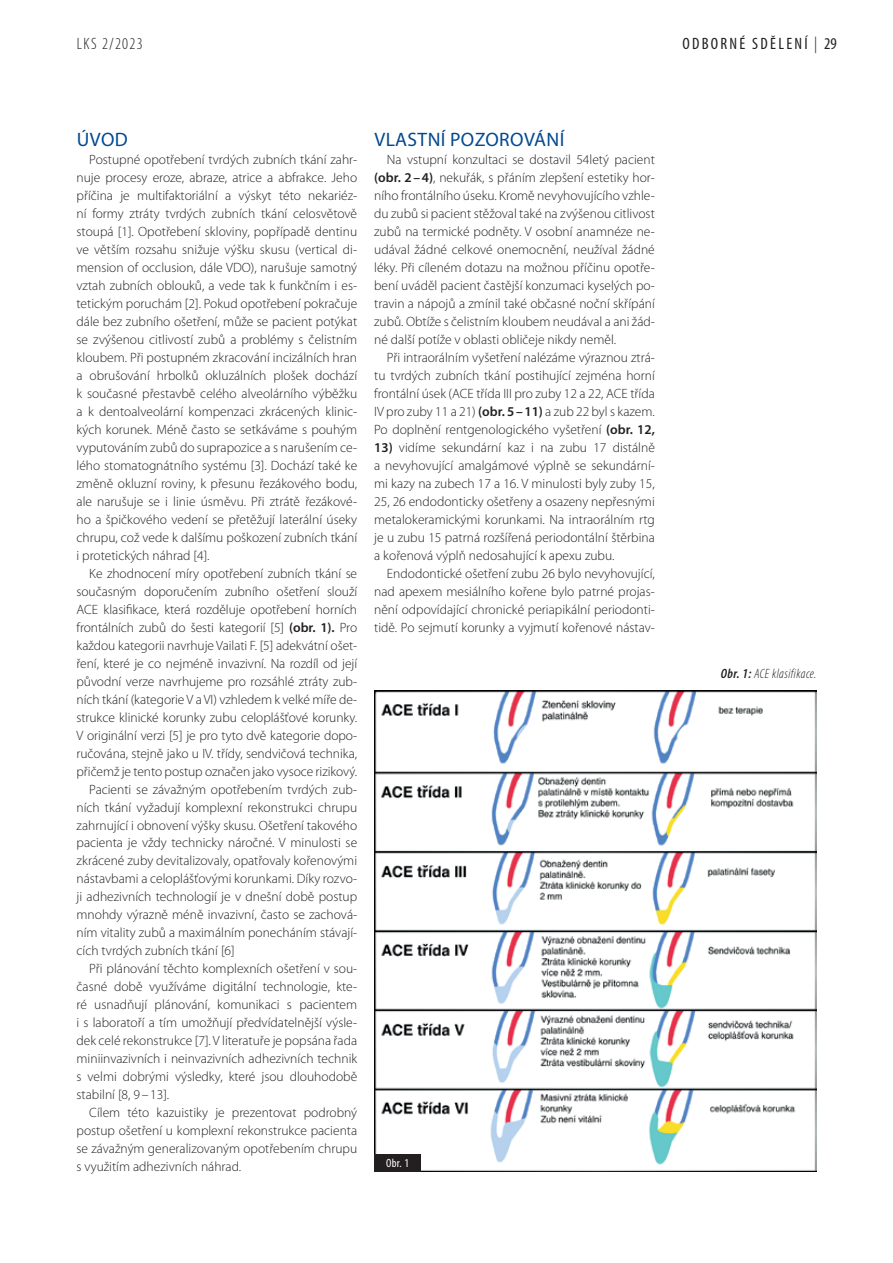
<style>
.page{position:relative;width:893px;height:1263px;background:#fff}
.page>*{position:absolute;margin:0;border:0;box-sizing:border-box;transform-origin:0 0}
.t1{font:19.5px "Myriad Pro";letter-spacing:.02em;color:#014990}
.t2{font:condensed 16.5px "Myriad Pro";letter-spacing:.14em;color:#231f20}
.t3{font:300 condensed 16.5px "Myriad Pro";letter-spacing:.075em;color:#231f20}
.t4{font:300 13.5px/18px "Myriad Pro";color:#231f20;text-align:justify}
.t5{font:italic 300 condensed 13.5px "Myriad Pro";letter-spacing:.03em;color:#231f20}
.t6{font:condensed 12px "Myriad Pro";color:#fff}
.s1{font-weight:300}
.s2{font-weight:600}
</style>
<div class="page">
<img style="left:374px;top:691px;width:442px;height:481px">
<div style="left:374px;top:1154px;width:47px;height:18px;background:#231f20"></div>
<p class="t3" style="left:77px;top:35px;width:67px">LKS 2/2023</p>
<p class="t2" style="left:682px;top:35px;width:156px">ODBORNÉ SDĚLENÍ <span class="s1">|</span> 29</p>
<h1 class="t1" style="left:77px;top:127px;width:53px">ÚVOD</h1>
<p class="t4" style="left:77px;top:150px;width:282px;text-indent:13px">Postupné opotřebení tvrdých zubních tkání zahr&shy;nuje procesy eroze, abraze, atrice a abfrakce. Jeho příčina je multifaktoriální a výskyt této nekariéz&shy;ní formy ztráty tvrdých zubních tkání celosvětově stoupá [1]. Opotřebení skloviny, popřípadě dentinu ve větším rozsahu snižuje výšku skusu (vertical di&shy;mension of occlusion, dále VDO), narušuje samotný vztah zubních oblouků, a vede tak k funkčním i es&shy;tetickým poruchám [2]. Pokud opotřebení pokračuje dále bez zubního ošetření, může se pacient potýkat se zvýšenou citlivostí zubů a problémy s čelistním kloubem. Při postupném zkracování incizálních hran a obrušování hrbolků okluzálních plošek dochází k současné přestavbě celého alveolárního výběžku a k dentoalveolární kompenzaci zkrácených klinic&shy;kých korunek. Méně často se setkáváme s pouhým vyputováním zubů do suprapozice a s narušením ce&shy;lého stomatognátního systému [3]. Dochází také ke změně okluzní roviny, k přesunu řezákového bodu, ale narušuje se i linie úsměvu. Při ztrátě řezákové&shy;ho a špičkového vedení se přetěžují laterální úseky chrupu, což vede k dalšímu poškození zubních tkání i protetických náhrad [4].</p>
<p class="t4" style="left:89px;top:564px;width:269px">Ke zhodnocení míry opotřebení zubních tkání se</p>
<p class="t4" style="left:77px;top:582px;width:282px">současným doporučením zubního ošetření slouží</p>
<p class="t4" style="left:77px;top:600px;width:282px">ACE klasifikace, která rozděluje opotřebení horních</p>
<p class="t4" style="left:77px;top:618px;width:282px">frontálních zubů do šesti kategorií [5] <span class="s2">(obr. 1).</span> Pro</p>
<p class="t4" style="left:77px;top:636px;width:282px">každou kategorii navrhuje Vailati F. [5] adekvátní ošet-</p>
<p class="t4" style="left:77px;top:654px;width:282px">ření, které je co nejméně invazivní. Na rozdíl od její</p>
<p class="t4" style="left:77px;top:672px;width:282px">původní verze navrhujeme pro rozsáhlé ztráty zub-</p>
<p class="t4" style="left:77px;top:690px;width:282px">ních tkání (kategorie V a VI) vzhledem k velké míře de-</p>
<p class="t4" style="left:77px;top:708px;width:282px">strukce klinické korunky zubu celoplášťové korunky.</p>
<p class="t4" style="left:77px;top:726px;width:282px">V originální verzi [5] je pro tyto dvě kategorie dopo-</p>
<p class="t4" style="left:77px;top:744px;width:282px">ručována, stejně jako u IV. třídy, sendvičová technika,</p>
<p class="t4" style="left:77px;top:762px;width:282px">přičemž je tento postup označen jako vysoce rizikový.</p>
<p class="t4" style="left:89px;top:780px;width:269px">Pacienti se závažným opotřebením tvrdých zub-</p>
<p class="t4" style="left:77px;top:798px;width:282px">ních tkání vyžadují komplexní rekonstrukci chrupu</p>
<p class="t4" style="left:77px;top:816px;width:282px">zahrnující i obnovení výšky skusu. Ošetření takového</p>
<p class="t4" style="left:77px;top:834px;width:282px">pacienta je vždy technicky náročné. V minulosti se</p>
<p class="t4" style="left:77px;top:852px;width:282px">zkrácené zuby devitalizovaly, opatřovaly kořenovými</p>
<p class="t4" style="left:77px;top:870px;width:282px">nástavbami a celoplášťovými korunkami. Díky rozvo-</p>
<p class="t4" style="left:77px;top:888px;width:282px">ji adhezivních technologií je v dnešní době postup</p>
<p class="t4" style="left:77px;top:906px;width:282px">mnohdy výrazně méně invazivní, často se zachová-</p>
<p class="t4" style="left:77px;top:924px;width:282px">ním vitality zubů a maximálním ponecháním stávají-</p>
<p class="t4" style="left:77px;top:942px;width:160px">cích tvrdých zubních tkání [6]</p>
<p class="t4" style="left:89px;top:960px;width:269px">Při plánování těchto komplexních ošetření v sou-</p>
<p class="t4" style="left:77px;top:978px;width:282px">časné době využíváme digitální technologie, kte-</p>
<p class="t4" style="left:77px;top:996px;width:282px">ré usnadňují plánování, komunikaci s pacientem</p>
<p class="t4" style="left:77px;top:1014px;width:282px">i s laboratoří a tím umožňují předvídatelnější výsle-</p>
<p class="t4" style="left:77px;top:1032px;width:282px">dek celé rekonstrukce [7]. V literatuře je popsána řada</p>
<p class="t4" style="left:77px;top:1050px;width:282px">miniinvazivních i neinvazivních adhezivních technik</p>
<p class="t4" style="left:77px;top:1068px;width:282px">s velmi dobrými výsledky, které jsou dlouhodobě</p>
<p class="t4" style="left:77px;top:1086px;width:94px">stabilní [8, 9 –13].</p>
<p class="t4" style="left:89px;top:1104px;width:269px">Cílem této kazuistiky je prezentovat podrobný</p>
<p class="t4" style="left:77px;top:1122px;width:282px">postup ošetření u komplexní rekonstrukce pacienta</p>
<p class="t4" style="left:77px;top:1140px;width:282px">se závažným generalizovaným opotřebením chrupu</p>
<p class="t4" style="left:77px;top:1158px;width:166px">s využitím adhezivních náhrad.</p>
<h1 class="t1" style="left:374px;top:127px;width:191px">VLASTNÍ POZOROVÁNÍ</h1>
<p class="t4" style="left:374px;top:150px;width:282px;text-indent:13px">Na vstupní konzultaci se dostavil 54letý pacient <span class="s2">(obr. 2–4)</span>, nekuřák, s přáním zlepšení estetiky hor&shy;ního frontálního úseku. Kromě nevyhovujícího vzhle&shy;du zubů si pacient stěžoval také na zvýšenou citlivost zubů na termické podněty. V osobní anamnéze ne&shy;udával žádné celkové onemocnění, neužíval žádné léky. Při cíleném dotazu na možnou příčinu opotře&shy;bení uváděl pacient častější konzumaci kyselých po&shy;travin a nápojů a zmínil také občasné noční skřípání zubů. Obtíže s čelistním kloubem neudával a ani žád&shy;né další potíže v oblasti obličeje nikdy neměl.</p>
<p class="t4" style="left:374px;top:348px;width:282px;text-indent:13px">Při intraorálním vyšetření nalézáme výraznou ztrá&shy;tu tvrdých zubních tkání postihující zejména horní frontální úsek (ACE třída III pro zuby 12 a 22, ACE třída IV pro zuby 11 a 21) <span class="s2">(obr. 5–11)</span> a zub 22 byl s kazem.<br>Po doplnění rentgenologického vyšetření <span class="s2">(obr. 12,</span></p>
<p class="t4" style="left:374px;top:438px;width:282px"><span class="s2">13)</span> vidíme sekundární kaz i na zubu 17 distálně a nevyhovující amalgámové výplně se sekundární&shy;mi kazy na zubech 17 a 16. V minulosti byly zuby 15, 25, 26 endodonticky ošetřeny a osazeny nepřesnými metalokeramickými korunkami. Na intraorálním rtg je u zubu 15 patrná rozšířená periodontální štěrbina a kořenová výplň nedosahující k apexu zubu.</p>
<p class="t4" style="left:374px;top:564px;width:282px;text-indent:13px">Endodontické ošetření zubu 26 bylo nevyhovující, nad apexem mesiálního kořene bylo patrné projas&shy;nění odpovídající chronické periapikální periodonti&shy;tidě. Po sejmutí korunky a vyjmutí kořenové nástav-</p>
<p class="t6" style="left:386px;top:1156px;width:25px">Obr. 1</p>
<p class="t5" style="left:721px;top:667px;width:97px"><span class="s2">Obr. 1:</span> ACE klasifikace.</p>
</div>
